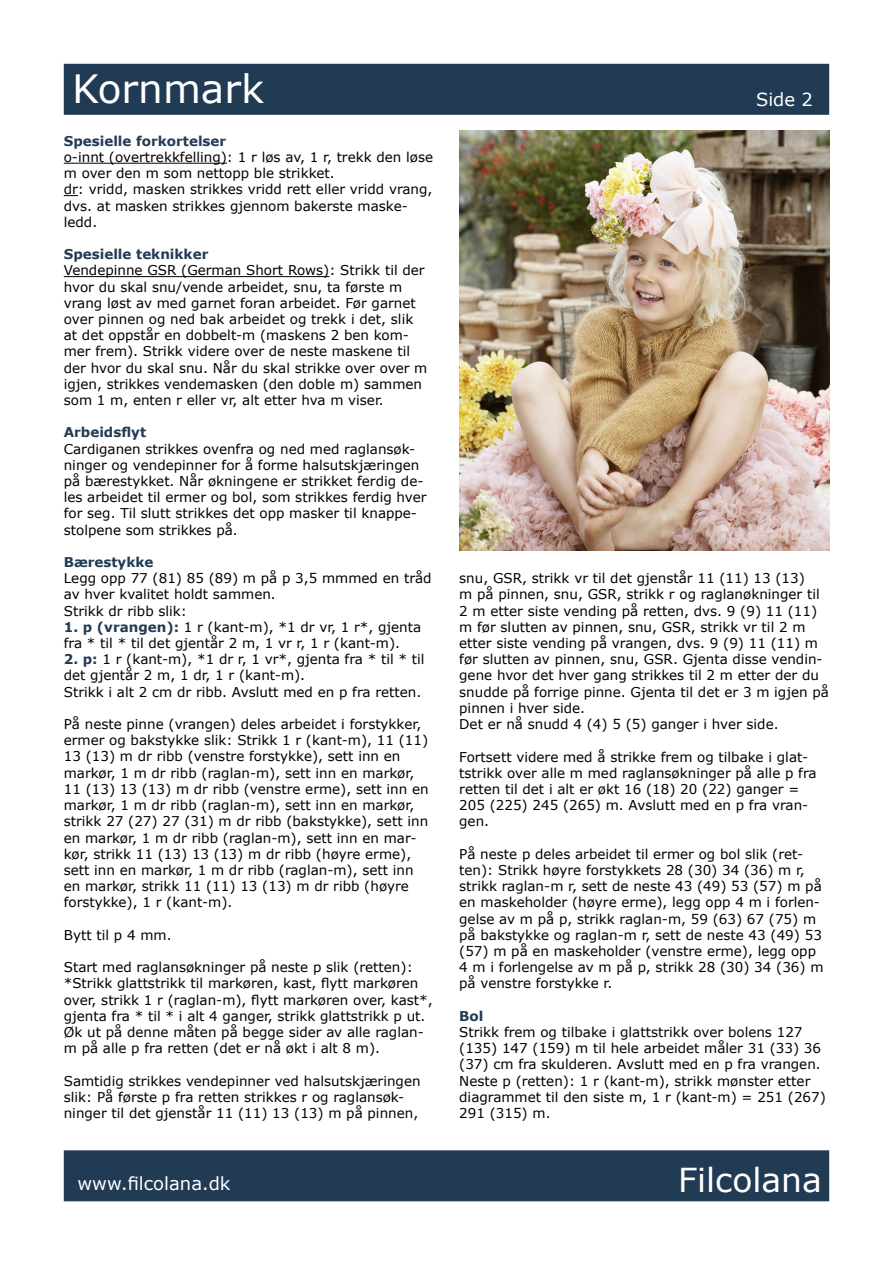
<style>
.page{position:relative;width:893px;height:1263px;background:#fff}
.page>*{position:absolute;margin:0;border:0;box-sizing:border-box;transform-origin:0 0}
.t1{font:39px "Verdana";color:#fff}
.t2{font:33px "Verdana";color:#fff}
.t3{font:18px "Verdana";color:#fff}
.t4{font:13.5px/16.2px "Verdana";color:#000}
.t5{font:700 13.5px "Verdana";color:#223b54}
.s1{font-weight:700;color:#223b54}
</style>
<div class="page">
<div style="left:64px;top:64px;width:765px;height:51px;background:#223b54;border:2px solid #243c54"></div>
<div style="left:64px;top:1150px;width:765px;height:51px;background:#223b54;border:2px solid #243c54"></div>
<hr style="left:64px;top:163px;width:163px;height:1px;background:#000">
<svg style="left:64px;top:195px;width:14px;height:1px"></svg>
<hr style="left:64px;top:276px;width:265px;height:1px;background:#000">
<img style="left:459px;top:130px;width:370px;height:421px">
<h1 class="t1" style="left:72px;top:62px;width:193px">Kornmark</h1>
<p class="t5" style="left:64px;top:131px;width:164px">Spesielle forkortelser</p>
<p class="t4" style="left:64px;top:149px;width:371px">o-innt (overtrekkfelling): 1 r løs av, 1 r, trekk den løse m over den m som nettopp ble strikket.<br>dr: vridd, masken strikkes vridd rett eller vridd vrang, dvs. at masken strikkes gjennom bakerste maske&shy;ledd.</p>
<p class="t5" style="left:64px;top:245px;width:146px">Spesielle teknikker</p>
<p class="t4" style="left:64px;top:262px;width:365px">Vendepinne GSR (German Short Rows): Strikk til der hvor du skal snu/vende arbeidet, snu, ta første m vrang løst av med garnet foran arbeidet. Før garnet over pinnen og ned bak arbeidet og trekk i det, slik at det oppstår en dobbelt-m (maskens 2 ben kom&shy;mer frem). Strikk videre over de neste maskene til der hvor du skal snu. Når du skal strikke over over m igjen, strikkes vendemasken (den doble m) sammen som 1 m, enten r eller vr, alt etter hva m viser.</p>
<p class="t5" style="left:64px;top:423px;width:84px">Arbeidsflyt</p>
<p class="t4" style="left:64px;top:440px;width:364px">Cardiganen strikkes ovenfra og ned med raglansøk&shy;ninger og vendepinner for å forme halsutskjæringen på bærestykket. Når økningene er strikket ferdig de&shy;les arbeidet til ermer og bol, som strikkes ferdig hver for seg. Til slutt strikkes det opp masker til knappe&shy;stolpene som strikkes på.</p>
<p class="t5" style="left:64px;top:553px;width:91px">Bærestykke</p>
<p class="t4" style="left:64px;top:570px;width:369px">Legg opp 77 (81) 85 (89) m på p 3,5 mmmed en tråd av hver kvalitet holdt sammen.<br>Strikk dr ribb slik:</p>
<p class="t4" style="left:64px;top:619px;width:359px"><span class="s1">1. p (vrangen):</span> 1 r (kant-m), *1 dr vr, 1 r*, gjenta fra * til * til det gjentår 2 m, 1 vr r, 1 r (kant-m).</p>
<p class="t4" style="left:64px;top:651px;width:362px"><span class="s1">2. p:</span> 1 r (kant-m), *1 dr r, 1 vr*, gjenta fra * til * til det gjentår 2 m, 1 dr, 1 r (kant-m).<br>Strikk i alt 2 cm dr ribb. Avslutt med en p fra retten.</p>
<p class="t4" style="left:64px;top:716px;width:366px">På neste pinne (vrangen) deles arbeidet i forstykker, ermer og bakstykke slik: Strikk 1 r (kant-m), 11 (11)<br>13 (13) m dr ribb (venstre forstykke), sett inn en markør, 1 m dr ribb (raglan-m), sett inn en markør, 11 (13) 13 (13) m dr ribb (venstre erme), sett inn en markør, 1 m dr ribb (raglan-m), sett inn en markør, strikk 27 (27) 27 (31) m dr ribb (bakstykke), sett inn en markør, 1 m dr ribb (raglan-m), sett inn en mar&shy;kør, strikk 11 (13) 13 (13) m dr ribb (høyre erme), sett inn en markør, 1 m dr ribb (raglan-m), sett inn en markør, strikk 11 (11) 13 (13) m dr ribb (høyre forstykke), 1 r (kant-m).</p>
<p class="t4" style="left:64px;top:926px;width:109px">Bytt til p 4 mm.</p>
<p class="t4" style="left:64px;top:959px;width:370px">Start med raglansøkninger på neste p slik (retten): *Strikk glattstrikk til markøren, kast, flytt markøren over, strikk 1 r (raglan-m), flytt markøren over, kast*, gjenta fra * til * i alt 4 ganger, strikk glattstrikk p ut.<br>Øk ut på denne måten på begge sider av alle raglan&shy;m på alle p fra retten (det er nå økt i alt 8 m).</p>
<p class="t4" style="left:64px;top:1072px;width:358px">Samtidig strikkes vendepinner ved halsutskjæringen slik: På første p fra retten strikkes r og raglansøk&shy;ninger til det gjenstår 11 (11) 13 (13) m på pinnen,</p>
<h3 class="t3" style="left:756px;top:87px;width:58px">Side 2</h3>
<p class="t4" style="left:459px;top:570px;width:371px">snu, GSR, strikk vr til det gjenstår 11 (11) 13 (13)<br>m på pinnen, snu, GSR, strikk r og raglanøkninger til 2 m etter siste vending på retten, dvs. 9 (9) 11 (11) m før slutten av pinnen, snu, GSR, strikk vr til 2 m etter siste vending på vrangen, dvs. 9 (9) 11 (11) m før slutten av pinnen, snu, GSR. Gjenta disse vendin&shy;gene hvor det hver gang strikkes til 2 m etter der du snudde på forrige pinne. Gjenta til det er 3 m igjen på pinnen i hver side.<br>Det er nå snudd 4 (4) 5 (5) ganger i hver side.</p>
<p class="t4" style="left:459px;top:748px;width:359px">Fortsett videre med å strikke frem og tilbake i glat&shy;tstrikk over alle m med raglansøkninger på alle p fra retten til det i alt er økt 16 (18) 20 (22) ganger = 205 (225) 245 (265) m. Avslutt med en p fra vran&shy;gen.</p>
<p class="t4" style="left:459px;top:845px;width:366px">På neste p deles arbeidet til ermer og bol slik (ret&shy;ten): Strikk høyre forstykkets 28 (30) 34 (36) m r, strikk raglan-m r, sett de neste 43 (49) 53 (57) m på en maskeholder (høyre erme), legg opp 4 m i forlen&shy;gelse av m på p, strikk raglan-m, 59 (63) 67 (75) m på bakstykke og raglan-m r, sett de neste 43 (49) 53 (57) m på en maskeholder (venstre erme), legg opp 4 m i forlengelse av m på p, strikk 28 (30) 34 (36) m på venstre forstykke r.</p>
<p class="t5" style="left:459px;top:1006px;width:26px">Bol</p>
<p class="t4" style="left:459px;top:1024px;width:368px">Strikk frem og tilbake i glattstrikk over bolens 127 (135) 147 (159) m til hele arbeidet måler 31 (33) 36 (37) cm fra skulderen. Avslutt med en p fra vrangen.<br>Neste p (retten): 1 r (kant-m), strikk mønster etter diagrammet til den siste m, 1 r (kant-m) = 251 (267)<br>291 (315) m.</p>
<h3 class="t3" style="left:78px;top:1171px;width:154px">www.filcolana.dk</h3>
<h2 class="t2" style="left:678px;top:1157px;width:145px">Filcolana</h2>
</div>
